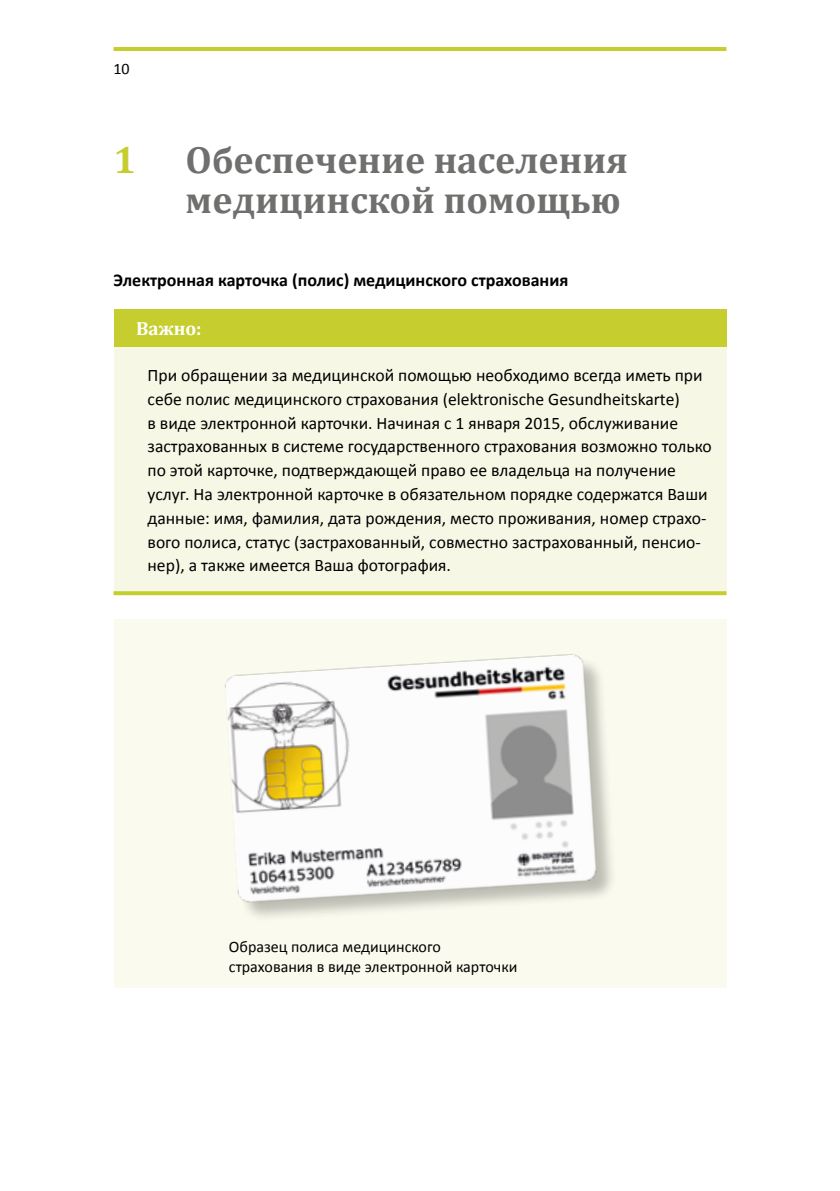
<style>
.page{position:relative;width:840px;height:1191px;background:#fff}
.page>*{position:absolute;margin:0;border:0;box-sizing:border-box;transform-origin:0 0}
.t1{font:700 38px/40px "Cambria";color:#6f6f6e}
.t2{font:700 38px "Cambria";color:#c6cd2f}
.t3{font:700 19px "Cambria";color:#fff}
.t4{font:700 18px "Calibri";color:#000}
.t5{font:17.6px/23.8px "Calibri";color:#000}
.t6{font:16px/19.2px "Calibri";color:#000}
</style>
<div class="page">
<hr style="left:113px;top:47px;width:613px;height:4px;background:#c6cd2f">
<div style="left:113px;top:342px;width:613px;height:253px;background:#f7f7e6"></div>
<div style="left:113px;top:619px;width:613px;height:368px;background:#fafaee"></div>
<div style="left:113px;top:309px;width:613px;height:38px;background:#c6cd2f"></div>
<svg style="left:113px;top:591px;width:613px;height:4px;background:#c8cf39"></svg>
<div style="left:227px;top:656px;width:390px;height:267px;background:#000;opacity:.25"></div>
<img style="left:225px;top:654px;width:380px;height:257px">
<p class="t6" style="left:113px;top:60px;width:18px">10</p>
<h1 class="t2" style="left:113px;top:133px;width:24px">1</h1>
<h1 class="t1" style="left:185px;top:138px;width:444px">Обеспечение населения медицинской помощью</h1>
<p class="t4" style="left:113px;top:268px;width:456px">Электронная карточка (полис) медицинского страхования</p>
<p class="t3" style="left:136px;top:315px;width:67px">Важно:</p>
<p class="t5" style="left:147px;top:363px;width:565px">При обращении за медицинской помощью необходимо всегда иметь при себе полис медицинского страхования (elektronische Gesundheitskarte)<br>в виде электронной карточки. Начиная с 1 января 2015, обслуживание застрахованных в системе государственного страхования возможно только по этой карточке, подтверждающей право ее владельца на получение услуг. На электронной карточке в обязательном порядке содержатся Ваши данные: имя, фамилия, дата рождения, место проживания, номер страхо&shy;вого полиса, статус (застрахованный, совместно застрахованный, пенсио&shy;нер), а также имеется Ваша фотография.</p>
<p class="t6" style="left:229px;top:937px;width:290px">Образец полиса медицинского страхования в виде электронной карточки</p>
</div>
